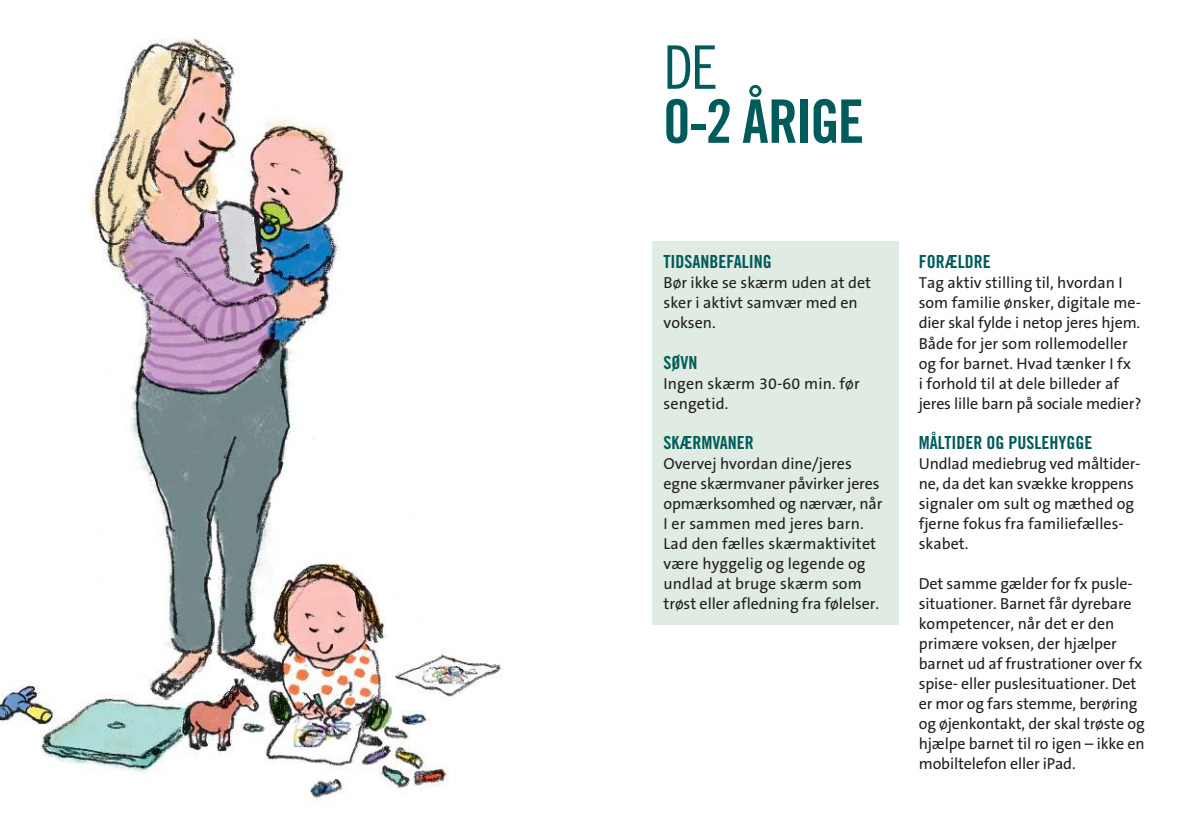
<style>
.page{position:relative;width:1191px;height:840px;background:#fff}
.page>*{position:absolute;margin:0;border:0;box-sizing:border-box;transform-origin:0 0}
.t1{font:60px "Trade Gothic LT Std Bd Cn 20";letter-spacing:-.035em;color:#005b5a}
.t2{font:60px "Trade Gothic LT Std Cn 18";color:#005b5a}
.t3{font:18px "Trade Gothic LT Std Bd Cn 20";color:#005b5a}
.t4{font:16px/20px "The Sans B5 Plain";color:#221f1f}
</style>
<div class="page">
<div style="left:652px;top:241px;width:247px;height:383px;background:#e0ebe3"></div>
<img style="left:0;top:38px;width:502px;height:762px">
<h1 class="t2" style="left:663px;top:32px;width:56px">DE</h1>
<h1 class="t1" style="left:663px;top:85px;width:202px">0-2 ÅRIGE</h1>
<p class="t3" style="left:663px;top:251px;width:110px">TIDSANBEFALING</p>
<p class="t4" style="left:663px;top:274px;width:209px">Bør ikke se skærm uden at det sker i aktivt samvær med en voksen.</p>
<p class="t3" style="left:663px;top:351px;width:35px">SØVN</p>
<p class="t4" style="left:663px;top:374px;width:198px">Ingen skærm 30-60 min. før sengetid.</p>
<p class="t3" style="left:663px;top:431px;width:92px">SKÆRMVANER</p>
<p class="t4" style="left:663px;top:454px;width:220px">Overvej hvordan dine/jeres egne skærmvaner påvirker jeres opmærksomhed og nærvær, når<br>I er sammen med jeres barn.<br>Lad den fælles skærmaktivitet være hyggelig og legende og undlad at bruge skærm som trøst eller afledning fra følelser.</p>
<p class="t3" style="left:918px;top:251px;width:73px">FORÆLDRE</p>
<p class="t4" style="left:918px;top:274px;width:224px">Tag aktiv stilling til, hvordan I som familie ønsker, digitale me&shy;dier skal fylde i netop jeres hjem.<br>Både for jer som rollemodeller og for barnet. Hvad tænker I fx<br>i forhold til at dele billeder af jeres lille barn på sociale medier?</p>
<p class="t3" style="left:918px;top:431px;width:175px">MÅLTIDER OG PUSLEHYGGE</p>
<p class="t4" style="left:918px;top:454px;width:223px">Undlad mediebrug ved måltider&shy;ne, da det kan svække kroppens signaler om sult og mæthed og fjerne fokus fra familiefælles&shy;skabet.</p>
<p class="t4" style="left:918px;top:574px;width:227px">Det samme gælder for fx pusle&shy;situationer. Barnet får dyrebare kompetencer, når det er den primære voksen, der hjælper barnet ud af frustrationer over fx spise- eller puslesituationer. Det er mor og fars stemme, berøring og øjenkontakt, der skal trøste og hjælpe barnet til ro igen – ikke en mobiltelefon eller iPad.</p>
</div>
